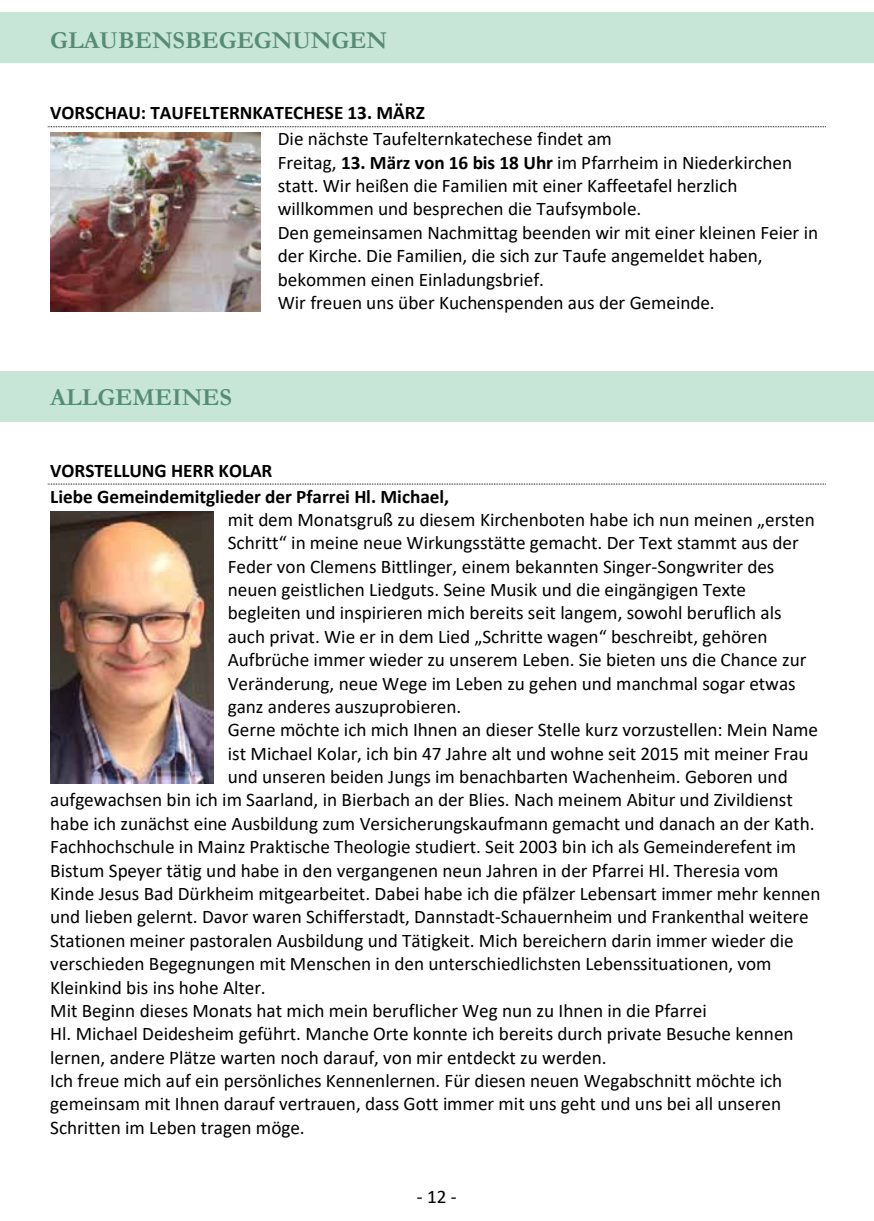
<style>
.page{position:relative;width:874px;height:1221px;background:#fff}
.page>*{position:absolute;margin:0;border:0;box-sizing:border-box;transform-origin:0 0}
.t1{font:700 24.5px "Garamond";color:#568c76}
.t2{font:19.25px/23.4px "Calibri";color:#000}
.t3{font:700 19.25px/26.1px "Calibri";color:#000}
.s1{font-weight:700}
</style>
<div class="page">
<div style="left:0;top:371px;width:873px;height:51px;background:#c8e6d8"></div>
<div style="left:0;top:12px;width:873px;height:51px;background:#c8e6d8"></div>
<svg style="left:48px;top:126px;width:777px;height:1px"></svg>
<svg style="left:48px;top:483px;width:777px;height:1px"></svg>
<img style="left:50px;top:133px;width:210px;height:178px">
<img style="left:50px;top:511px;width:163px;height:272px">
<p class="t1" style="left:50px;top:23px;width:338px">GLAUBENSBEGEGNUNGEN</p>
<p class="t3" style="left:50px;top:99px;width:376px">VORSCHAU: TAUFELTERNKATECHESE 13. MÄRZ</p>
<p class="t2" style="left:277px;top:126px;width:541px">Die nächste Taufelternkatechese findet am<br>Freitag, <span class="s1">13. März von 16 bis 18 Uhr</span> im Pfarrheim in Niederkirchen statt. Wir heißen die Familien mit einer Kaffeetafel herzlich willkommen und besprechen die Taufsymbole.<br>Den gemeinsamen Nachmittag beenden wir mit einer kleinen Feier in der Kirche. Die Familien, die sich zur Taufe angemeldet haben, bekommen einen Einladungsbrief.<br>Wir freuen uns über Kuchenspenden aus der Gemeinde.</p>
<p class="t1" style="left:50px;top:380px;width:183px">ALLGEMEINES</p>
<p class="t3" style="left:50px;top:457px;width:400px">VORSTELLUNG HERR KOLAR<br>Liebe Gemeindemitglieder der Pfarrei Hl. Michael,</p>
<p class="t2" style="left:228px;top:507px;width:588px">mit dem Monatsgruß zu diesem Kirchenboten habe ich nun meinen „ersten</p>
<p class="t2" style="left:228px;top:531px;width:572px">Schritt“ in meine neue Wirkungsstätte gemacht. Der Text stammt aus der</p>
<p class="t2" style="left:228px;top:554px;width:548px">Feder von Clemens Bittlinger, einem bekannten Singer-Songwriter des</p>
<p class="t2" style="left:228px;top:577px;width:519px">neuen geistlichen Liedguts. Seine Musik und die eingängigen Texte</p>
<p class="t2" style="left:228px;top:601px;width:555px">begleiten und inspirieren mich bereits seit langem, sowohl beruflich als</p>
<p class="t2" style="left:228px;top:624px;width:541px">auch privat. Wie er in dem Lied „Schritte wagen“ beschreibt, gehören</p>
<p class="t2" style="left:228px;top:647px;width:580px">Aufbrüche immer wieder zu unserem Leben. Sie bieten uns die Chance zur</p>
<p class="t2" style="left:228px;top:671px;width:569px">Veränderung, neue Wege im Leben zu gehen und manchmal sogar etwas</p>
<p class="t2" style="left:228px;top:694px;width:235px">ganz anderes auszuprobieren.</p>
<p class="t2" style="left:228px;top:717px;width:591px">Gerne möchte ich mich Ihnen an dieser Stelle kurz vorzustellen: Mein Name</p>
<p class="t2" style="left:228px;top:741px;width:582px">ist Michael Kolar, ich bin 47 Jahre alt und wohne seit 2015 mit meiner Frau</p>
<p class="t2" style="left:228px;top:764px;width:561px">und unseren beiden Jungs im benachbarten Wachenheim. Geboren und</p>
<p class="t2" style="left:50px;top:787px;width:743px">aufgewachsen bin ich im Saarland, in Bierbach an der Blies. Nach meinem Abitur und Zivildienst</p>
<p class="t2" style="left:50px;top:811px;width:765px">habe ich zunächst eine Ausbildung zum Versicherungskaufmann gemacht und danach an der Kath.</p>
<p class="t2" style="left:50px;top:834px;width:747px">Fachhochschule in Mainz Praktische Theologie studiert. Seit 2003 bin ich als Gemeinderefent im</p>
<p class="t2" style="left:50px;top:858px;width:729px">Bistum Speyer tätig und habe in den vergangenen neun Jahren in der Pfarrei Hl. Theresia vom</p>
<p class="t2" style="left:50px;top:881px;width:771px">Kinde Jesus Bad Dürkheim mitgearbeitet. Dabei habe ich die pfälzer Lebensart immer mehr kennen</p>
<p class="t2" style="left:50px;top:904px;width:759px">und lieben gelernt. Davor waren Schifferstadt, Dannstadt-Schauernheim und Frankenthal weitere</p>
<p class="t2" style="left:50px;top:928px;width:744px">Stationen meiner pastoralen Ausbildung und Tätigkeit. Mich bereichern darin immer wieder die</p>
<p class="t2" style="left:50px;top:951px;width:722px">verschieden Begegnungen mit Menschen in den unterschiedlichsten Lebenssituationen, vom</p>
<p class="t2" style="left:50px;top:975px;width:217px">Kleinkind bis ins hohe Alter.</p>
<p class="t2" style="left:50px;top:998px;width:657px">Mit Beginn dieses Monats hat mich mein beruflicher Weg nun zu Ihnen in die Pfarrei</p>
<p class="t2" style="left:50px;top:1021px;width:744px">Hl. Michael Deidesheim geführt. Manche Orte konnte ich bereits durch private Besuche kennen</p>
<p class="t2" style="left:50px;top:1045px;width:557px">lernen, andere Plätze warten noch darauf, von mir entdeckt zu werden.</p>
<p class="t2" style="left:50px;top:1068px;width:733px">Ich freue mich auf ein persönliches Kennenlernen. Für diesen neuen Wegabschnitt möchte ich</p>
<p class="t2" style="left:50px;top:1091px;width:732px">gemeinsam mit Ihnen darauf vertrauen, dass Gott immer mit uns geht und uns bei all unseren</p>
<p class="t2" style="left:50px;top:1115px;width:256px">Schritten im Leben tragen möge.</p>
<p class="t2" style="left:416px;top:1184px;width:41px">- 12 -</p>
</div>
